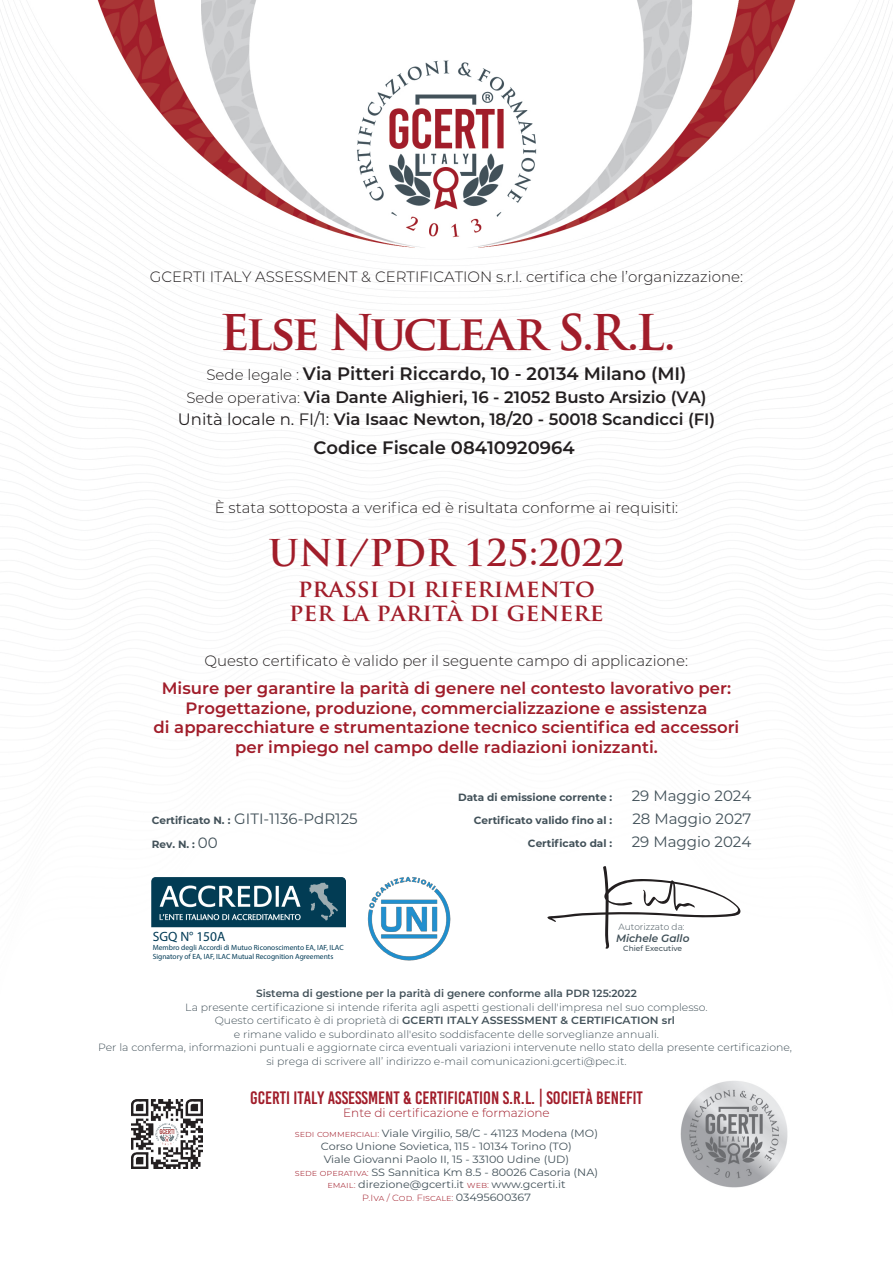
<style>
.page{position:relative;width:893px;height:1263px;background:#fff}
.page>*{position:absolute;margin:0;border:0;box-sizing:border-box;transform-origin:0 0}
.t1{font:700 48px "Trajan Pro";letter-spacing:-.06em;color:#a11d2a}
.t2{font:700 36px "Trajan Pro";color:#a11d2a}
.t3{font:700 24px/24px "Trajan Pro";color:#a11d2a;text-align:center}
.t4{font:600 18px "Montserrat";color:#231f20}
.t5{font:18px "Bebas Kai";color:#a11d2a}
.t6{font:600 16.5px/19.5px "Montserrat";color:#a11d2a;text-align:center}
.t7{font:600 16.5px/22.5px "Montserrat";color:#231f20;text-align:center}
.t8{font:300 15px "Montserrat";color:#231f20}
.t9{font:15px/23px "Montserrat";color:#425159;text-align:justify}
.t10{font:700 13.5px "Myriad Pro";color:#003a55}
.t11{font:300 12px "Montserrat";color:#a11d2a}
.t12{font:italic 600 10.65px "Montserrat";color:#425159}
.t13{font:300 10.5px/13.5px "Montserrat";color:#425159;text-align:center;scale:1.04 1}
.t14{font:10.5px/12.8px "Montserrat";color:#425159;text-align:center;scale:1.06 1}
.t15{font:700 10.5px/23px "Montserrat";color:#425159;text-align:right}
.t16{font:600 10.5px "Montserrat";color:#425159}
.t17{font:300 9px "Montserrat";color:#a11d2a;scale:1.06 1}
.t18{font:300 9px "Montserrat";color:#425159}
.t19{font:7.5px/9px "Myriad Pro";color:#003a55}
.t20{font:500 7.5px "Montserrat";color:#425159}
.s1{font-weight:300;font-size:15px}
.s2{font-weight:400}
.s3{font-weight:600}
.s4{font-weight:300;font-size:9px;color:#a11d2a}
.s5{font-weight:400;font-size:10.5px;color:#425159}
</style>
<div class="page">
<img style="left:0;top:0;width:893px;height:1188px">
<img style="left:131px;top:1099px;width:71px;height:69px">
<svg style="left:547px;top:865px;width:194px;height:84px"></svg>
<img style="left:367px;top:876px;width:84px;height:85px">
<img style="left:150px;top:876px;width:198px;height:53px">
<h3 class="t8" style="left:150px;top:266px;width:595px">GCERTI ITALY ASSESSMENT &amp; CERTIFICATION s.r.l. certifica che l’organizzazione:</h3>
<h1 class="t1" style="left:219px;top:302px;width:458px">Else Nuclear S.R.L.</h1>
<h3 class="t4" style="left:206px;top:361px;width:482px"><span class="s1">Sede legale :</span> Via Pitteri Riccardo, 10 - 20134 Milano (MI)</h3>
<h3 class="t7" style="left:178px;top:385px;width:539px"><span class="s1">Sede operativa:</span> Via Dante Alighieri, 16 - 21052 Busto Arsizio (VA)<br><span class="s2">Unità locale n. FI/1:</span> Via Isaac Newton, 18/20 - 50018 Scandicci (FI)</h3>
<h3 class="t4" style="left:313px;top:434px;width:263px">Codice Fiscale 08410920964</h3>
<h3 class="t8" style="left:215px;top:497px;width:465px">È stata sottoposta a verifica ed è risultata conforme ai requisiti:</h3>
<h2 class="t2" style="left:268px;top:530px;width:358px">UNI/PDR 125:2022</h2>
<h3 class="t3" style="left:289px;top:577px;width:316px">prassi di riferimento per la parità di genere</h3>
<h3 class="t8" style="left:205px;top:650px;width:485px">Questo certificato è valido per il seguente campo di applicazione:</h3>
<p class="t6" style="left:154px;top:678px;width:587px">Misure per garantire la parità di genere nel contesto lavorativo per:<br>Progettazione, produzione, commercializzazione e assistenza<br>di apparecchiature e strumentazione tecnico scientifica ed accessori per impiego nel campo delle radiazioni ionizzanti.</p>
<h3 class="t9" style="left:234px;top:807px;width:125px">GITI-1136-PdR125</h3>
<p class="t15" style="left:152px;top:808px;width:80px">Certificato N. :</p>
<p class="t15" style="left:152px;top:832px;width:45px">Rev. N. :</p>
<h3 class="t9" style="left:198px;top:830px;width:21px">00</h3>
<p class="t10" style="left:153px;top:928px;width:74px">SGQ N° 150A</p>
<p class="t19" style="left:153px;top:943px;width:193px">Membro degli Accordi di Mutuo Riconoscimento EA, IAF, ILAC<br>Signatory of EA, IAF, ILAC Mutual Recognition Agreements</p>
<p class="t15" style="left:458px;top:785px;width:156px">Data di emissione corrente :<br>Certificato valido fino al :<br>Certificato dal :</p>
<h3 class="t9" style="left:632px;top:784px;width:121px">29 Maggio 2024<br>28 Maggio 2027<br>29 Maggio 2024</h3>
<p class="t18" style="left:618px;top:920px;width:68px">Autorizzato da:</p>
<p class="t12" style="left:616px;top:931px;width:75px">Michele Gallo</p>
<p class="t20" style="left:623px;top:943px;width:60px">Chief Executive</p>
<p class="t16" style="left:256px;top:986px;width:382px">Sistema di gestione per la parità di genere conforme alla PDR 125:2022</p>
<p class="t13" style="left:98px;top:1000px;width:669px">La presente certificazione si intende riferita agli aspetti gestionali dell'impresa nel suo complesso.<br>Questo certificato è di proprietà di <span class="s3">GCERTI ITALY ASSESSMENT &amp; CERTIFICATION srl<br></span>e rimane valido e subordinato all'esito soddisfacente delle sorveglianze annuali.<br>Per la conferma, informazioni puntuali e aggiornate circa eventuali variazioni intervenute nello stato della presente certificazione, si prega di scrivere all’ indirizzo e-mail comunicazioni.gcerti@pec.it.</p>
<h3 class="t5" style="left:250px;top:1087px;width:394px">GCERTI ITALY ASSESSMENT &amp; CERTIFICATION S.R.L. | SOCIETÀ BENEFIT</h3>
<p class="t11" style="left:343px;top:1104px;width:208px">Ente di certificazione e formazione</p>
<p class="t14" style="left:295px;top:1127px;width:287px"><span class="s4">sedi commerciali:</span> Viale Virgilio, 58/C - 41123 Modena (MO)<br>Corso Unione Sovietica, 115 - 10134 Torino (TO)<br>Viale Giovanni Paolo II, 15 - 33100 Udine (UD)<br><span class="s4">sede operativa:</span> SS Sannitica Km 8.5 - 80026 Casoria (NA) <span class="s4">email:</span> direzione@gcerti.it <span class="s4">web:</span> www.gcerti.it</p>
<p class="t17" style="left:362px;top:1192px;width:161px">P.Iva / Cod. Fiscale: <span class="s5">03495600367</span></p>
</div>
